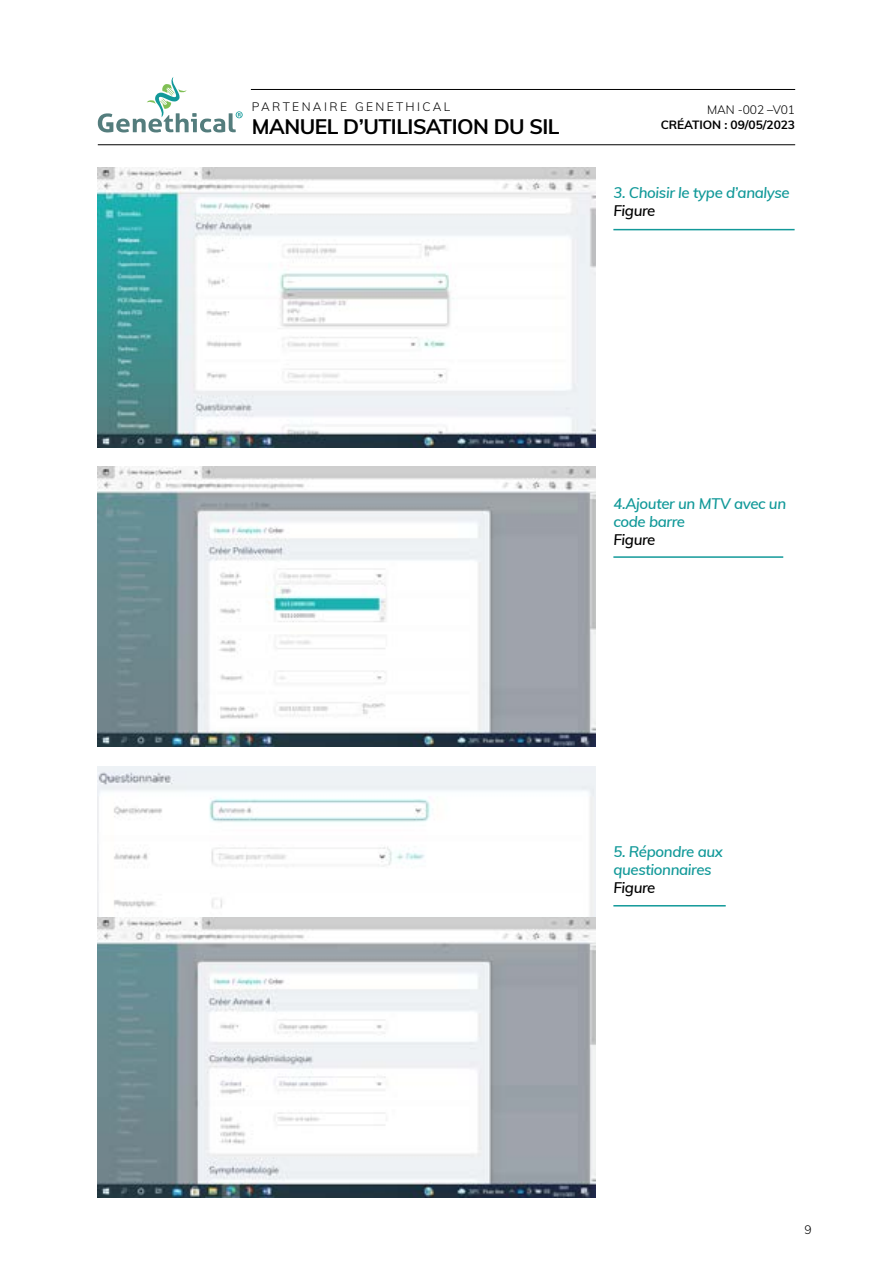
<style>
.page{position:relative;width:893px;height:1263px;background:#fff}
.page>*{position:absolute;margin:0;border:0;box-sizing:border-box;transform-origin:0 0}
.t1{font:700 21px "Muli";letter-spacing:-.025em;color:#000}
.t2{font:italic 600 15px/18px "Muli";letter-spacing:-.025em;color:#129999}
.t3{font:italic 600 15px "Muli";letter-spacing:-.025em;color:#000}
.t4{font:300 12px "Muli";letter-spacing:.2em;color:#000}
.t5{font:700 12px "Muli";letter-spacing:-.005em;color:#000}
.t6{font:300 12px "Muli";letter-spacing:-.005em;color:#000}
</style>
<div class="page">
<hr style="left:98px;top:144px;width:697px;height:1px;background:#000">
<hr style="left:251px;top:89px;width:544px;height:1px;background:#000">
<svg style="left:98px;top:77px;width:145px;height:55px"></svg>
<img style="left:98px;top:168px;width:497px;height:280px">
<img style="left:98px;top:467px;width:497px;height:279px">
<img style="left:98px;top:766px;width:497px;height:431px">
<hr style="left:613px;top:229px;width:182px;height:1px;background:#129999">
<hr style="left:613px;top:556px;width:170px;height:2px;background:#129999">
<hr style="left:613px;top:905px;width:113px;height:1px;background:#129999">
<p class="t4" style="left:252px;top:98px;width:200px">PARTENAIRE GENETHICAL</p>
<h1 class="t1" style="left:252px;top:111px;width:309px">MANUEL D’UTILISATION DU SIL</h1>
<p class="t6" style="left:707px;top:101px;width:90px">MAN -002 –V01</p>
<p class="t5" style="left:661px;top:116px;width:136px">CRÉATION : 09/05/2023</p>
<p class="t2" style="left:613px;top:183px;width:178px">3. Choisir le type d’analyse</p>
<p class="t3" style="left:613px;top:200px;width:44px">Figure</p>
<p class="t2" style="left:613px;top:494px;width:174px">4.Ajouter un MTV avec un code barre</p>
<p class="t3" style="left:613px;top:529px;width:44px">Figure</p>
<p class="t2" style="left:613px;top:842px;width:111px">5. Répondre aux questionnaires</p>
<p class="t3" style="left:613px;top:877px;width:44px">Figure</p>
<p class="t4" style="left:804px;top:1220px;width:9px">9</p>
</div>
